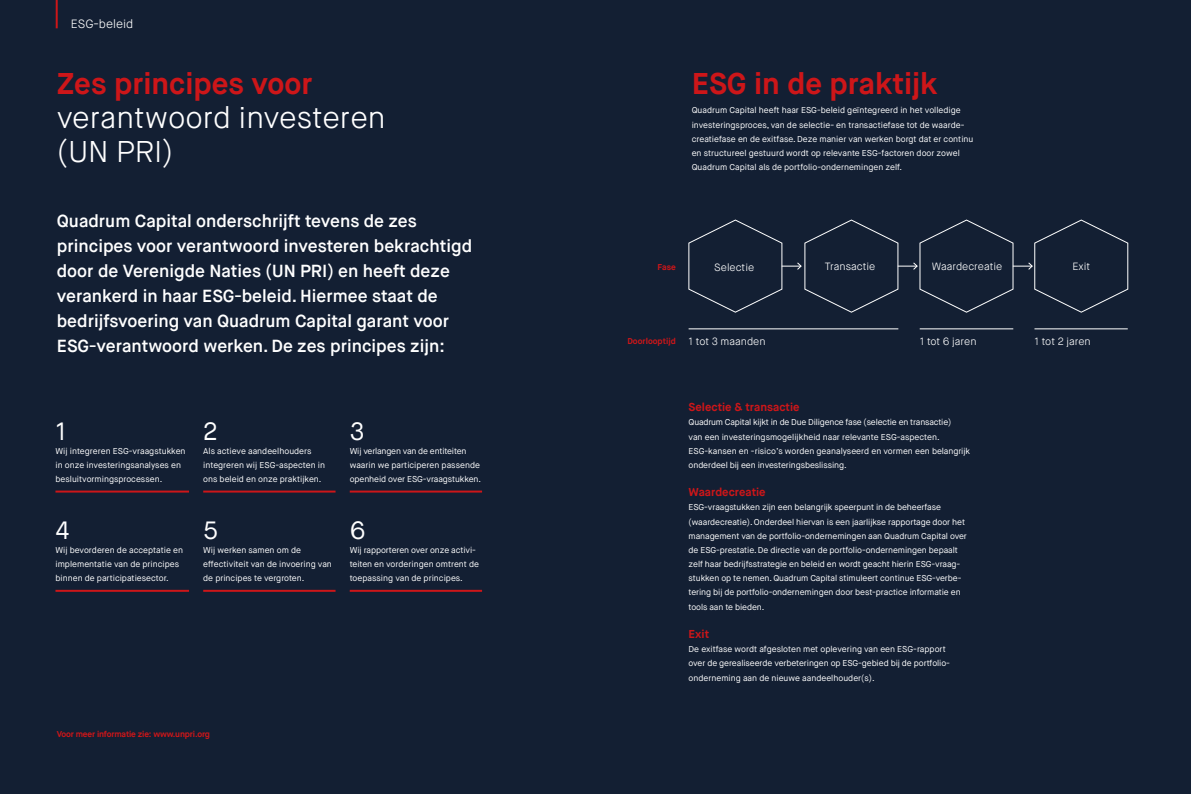
<style>
.page{position:relative;width:1191px;height:794px;background:#131f33}
.page>*{position:absolute;margin:0;border:0;box-sizing:border-box;transform-origin:0 0}
.t1{font:700 30px "Maison Neue";color:#cd1619}
.t2{font:300 30px/34px "Maison Neue";color:#fff}
.t3{font:25px "Maison Neue";color:#fff}
.t4{font:600 17.5px/25px "Maison Neue";color:#fff}
.t5{font:300 12px "Maison Neue";color:#fff}
.t6{font:700 11.5px "Maison Neue";color:#cd1619}
.t7{font:300 10.5px "Maison Neue";color:#fff}
.t8{font:8.5px/14.2px "Maison Neue";color:#fff}
.t9{font:700 8.5px "Maison Neue";letter-spacing:-.02em;color:#cd1619}
.t10{font:700 8.5px "Maison Neue";color:#cd1619}
</style>
<div class="page">
<hr style="left:56px;top:0;width:2px;height:28px;background:#cd1619">
<hr style="left:55px;top:490px;width:134px;height:2px;background:#cd1619">
<hr style="left:55px;top:590px;width:134px;height:2px;background:#cd1619">
<hr style="left:203px;top:490px;width:132px;height:2px;background:#cd1619">
<hr style="left:203px;top:590px;width:132px;height:2px;background:#cd1619">
<hr style="left:350px;top:490px;width:132px;height:2px;background:#cd1619">
<hr style="left:350px;top:590px;width:132px;height:2px;background:#cd1619">
<svg style="left:688px;top:219px;width:440px;height:94px"></svg>
<hr style="left:688px;top:328px;width:210px;height:1px;background:#fff">
<hr style="left:919px;top:328px;width:94px;height:1px;background:#fff">
<hr style="left:1034px;top:328px;width:93px;height:1px;background:#fff">
<h3 class="t5" style="left:71px;top:17px;width:64px">ESG-beleid</h3>
<h1 class="t1" style="left:57px;top:65px;width:257px">Zes principes voor</h1>
<h1 class="t2" style="left:57px;top:101px;width:330px">verantwoord investeren (UN PRI)</h1>
<p class="t4" style="left:57px;top:208px;width:417px">Quadrum Capital onderschrijft tevens de zes principes voor verantwoord investeren bekrachtigd door de Verenigde Naties (UN PRI) en heeft deze verankerd in haar ESG-beleid. Hiermee staat de bedrijfsvoering van Quadrum Capital garant voor ESG-verantwoord werken. De zes principes zijn:</p>
<h2 class="t3" style="left:55px;top:415px;width:13px">1</h2>
<p class="t8" style="left:55px;top:444px;width:132px">Wij integreren ESG-vraagstukken in onze investeringsanalyses en besluitvormingsprocessen.</p>
<h2 class="t3" style="left:55px;top:514px;width:16px">4</h2>
<p class="t8" style="left:55px;top:543px;width:129px">Wij bevorderen de acceptatie en implementatie van de principes binnen de participatiesector.</p>
<h2 class="t3" style="left:203px;top:415px;width:16px">2</h2>
<p class="t8" style="left:203px;top:444px;width:123px">Als actieve aandeelhouders integreren wij ESG-aspecten in ons beleid en onze praktijken.</p>
<h2 class="t3" style="left:203px;top:514px;width:16px">5</h2>
<p class="t8" style="left:203px;top:543px;width:130px">Wij werken samen om de effectiviteit van de invoering van de principes te vergroten.</p>
<h2 class="t3" style="left:350px;top:415px;width:16px">3</h2>
<p class="t8" style="left:350px;top:444px;width:133px">Wij verlangen van de entiteiten waarin we participeren passende openheid over ESG-vraagstukken.</p>
<h2 class="t3" style="left:350px;top:514px;width:17px">6</h2>
<p class="t8" style="left:350px;top:543px;width:131px">Wij rapporteren over onze activi&shy;teiten en vorderingen omtrent de toepassing van de principes.</p>
<p class="t9" style="left:57px;top:729px;width:155px">Voor meer informatie zie: www.unpri.org</p>
<h1 class="t1" style="left:691px;top:65px;width:247px">ESG in de praktijk</h1>
<p class="t8" style="left:691px;top:103px;width:283px">Quadrum Capital heeft haar ESG-beleid geïntegreerd in het volledige investeringsproces, van de selectie- en transactiefase tot de waarde&shy;creatiefase en de exitfase. Deze manier van werken borgt dat er continu en structureel gestuurd wordt op relevante ESG-factoren door zowel Quadrum Capital als de portfolio-ondernemingen zelf.</p>
<p class="t9" style="left:657px;top:262px;width:20px">Fase</p>
<p class="t7" style="left:714px;top:260px;width:41px">Selectie</p>
<p class="t7" style="left:825px;top:260px;width:52px">Transactie</p>
<p class="t7" style="left:932px;top:260px;width:72px">Waardecreatie</p>
<p class="t7" style="left:1072px;top:260px;width:19px">Exit</p>
<p class="t10" style="left:627px;top:335px;width:50px">Doorlooptijd</p>
<p class="t7" style="left:688px;top:335px;width:79px">1 tot 3 maanden</p>
<p class="t7" style="left:919px;top:335px;width:58px">1 tot 6 jaren</p>
<p class="t7" style="left:1034px;top:335px;width:58px">1 tot 2 jaren</p>
<h3 class="t6" style="left:688px;top:400px;width:112px">Selectie &amp; transactie</h3>
<p class="t8" style="left:688px;top:415px;width:283px">Quadrum Capital kijkt in de Due Diligence fase (selectie en transactie)<br>van een investeringsmogelijkheid naar relevante ESG-aspecten.<br>ESG-kansen en -risico’s worden geanalyseerd en vormen een belangrijk onderdeel bij een investeringsbeslissing.</p>
<h3 class="t6" style="left:688px;top:485px;width:79px">Waardecreatie</h3>
<p class="t8" style="left:688px;top:500px;width:280px">ESG-vraagstukken zijn een belangrijk speerpunt in de beheerfase (waardecreatie). Onderdeel hiervan is een jaarlijkse rapportage door het management van de portfolio-ondernemingen aan Quadrum Capital over de ESG-prestatie. De directie van de portfolio-ondernemingen bepaalt zelf haar bedrijfsstrategie en beleid en wordt geacht hierin ESG-vraag&shy;stukken op te nemen. Quadrum Capital stimuleert continue ESG-verbe&shy;tering bij de portfolio-ondernemingen door best-practice informatie en tools aan te bieden.</p>
<h3 class="t6" style="left:688px;top:627px;width:22px">Exit</h3>
<p class="t8" style="left:688px;top:642px;width:263px">De exitfase wordt afgesloten met oplevering van een ESG-rapport over de gerealiseerde verbeteringen op ESG-gebied bij de portfolio&shy;onderneming aan de nieuwe aandeelhouder(s).</p>
</div>
